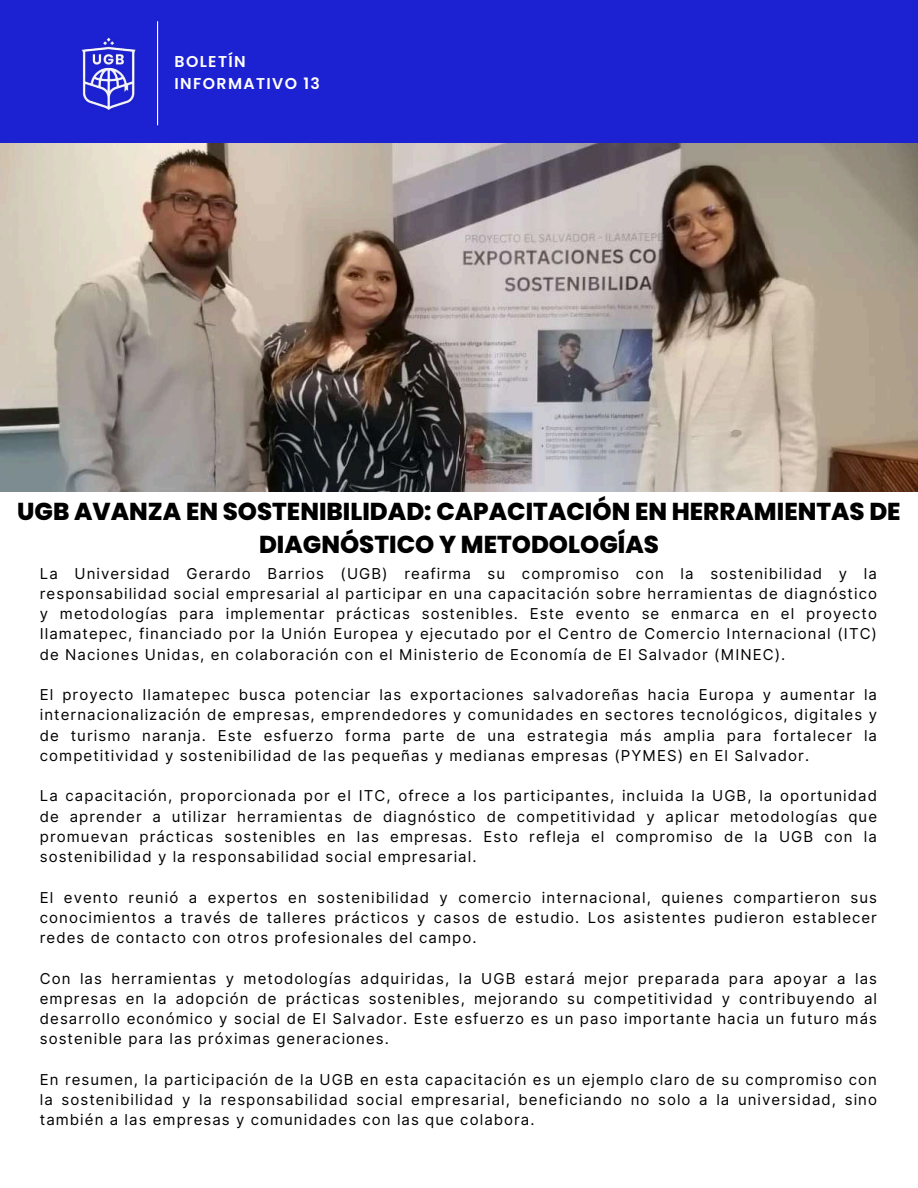
<style>
.page{position:relative;width:918px;height:1188px;background:#fff}
.page>*{position:absolute;margin:0;border:0;box-sizing:border-box;transform-origin:0 0}
.t1{font:800 24.45px/33.8px "Poppins";color:#000;text-align:center}
.t2{font:600 15.75px/21.3px "Poppins";letter-spacing:.085em;color:#fff}
.t3{font:15px/20.2px "Inter";letter-spacing:.07em;color:#000;text-align:justify}
</style>
<div class="page">
<div style="left:0;top:0;width:918px;height:143px;background:#1c21d1"></div>
<img style="left:81px;top:37px;width:55px;height:73px">
<hr style="left:157px;top:21px;width:1px;height:104px;background:#fff">
<img style="left:0;top:143px;width:917px;height:349px">
<p class="t2" style="left:175px;top:51px;width:147px">BOLETÍN<br>INFORMATIVO 13</p>
<h1 class="t1" style="left:17px;top:494px;width:885px">UGB AVANZA EN SOSTENIBILIDAD: CAPACITACIÓN EN HERRAMIENTAS DE<br>DIAGNÓSTICO Y METODOLOGÍAS</h1>
<p class="t3" style="left:40px;top:563px;width:839px">La Universidad Gerardo Barrios (UGB) reafirma su compromiso con la sostenibilidad y la responsabilidad social empresarial al participar en una capacitación sobre herramientas de diagnóstico y metodologías para implementar prácticas sostenibles. Este evento se enmarca en el proyecto Ilamatepec, financiado por la Unión Europea y ejecutado por el Centro de Comercio Internacional (ITC) de Naciones Unidas, en colaboración con el Ministerio de Economía de El Salvador (MINEC).</p>
<p class="t3" style="left:40px;top:685px;width:839px">El proyecto Ilamatepec busca potenciar las exportaciones salvadoreñas hacia Europa y aumentar la internacionalización de empresas, emprendedores y comunidades en sectores tecnológicos, digitales y de turismo naranja. Este esfuerzo forma parte de una estrategia más amplia para fortalecer la competitividad y sostenibilidad de las pequeñas y medianas empresas (PYMES) en El Salvador.</p>
<p class="t3" style="left:40px;top:786px;width:839px">La capacitación, proporcionada por el ITC, ofrece a los participantes, incluida la UGB, la oportunidad de aprender a utilizar herramientas de diagnóstico de competitividad y aplicar metodologías que promuevan prácticas sostenibles en las empresas. Esto refleja el compromiso de la UGB con la sostenibilidad y la responsabilidad social empresarial.</p>
<p class="t3" style="left:40px;top:887px;width:839px">El evento reunió a expertos en sostenibilidad y comercio internacional, quienes compartieron sus conocimientos a través de talleres prácticos y casos de estudio. Los asistentes pudieron establecer redes de contacto con otros profesionales del campo.</p>
<p class="t3" style="left:40px;top:968px;width:839px">Con las herramientas y metodologías adquiridas, la UGB estará mejor preparada para apoyar a las empresas en la adopción de prácticas sostenibles, mejorando su competitividad y contribuyendo al desarrollo económico y social de El Salvador. Este esfuerzo es un paso importante hacia un futuro más sostenible para las próximas generaciones.</p>
<p class="t3" style="left:40px;top:1069px;width:839px">En resumen, la participación de la UGB en esta capacitación es un ejemplo claro de su compromiso con la sostenibilidad y la responsabilidad social empresarial, beneficiando no solo a la universidad, sino también a las empresas y comunidades con las que colabora.</p>
</div>
